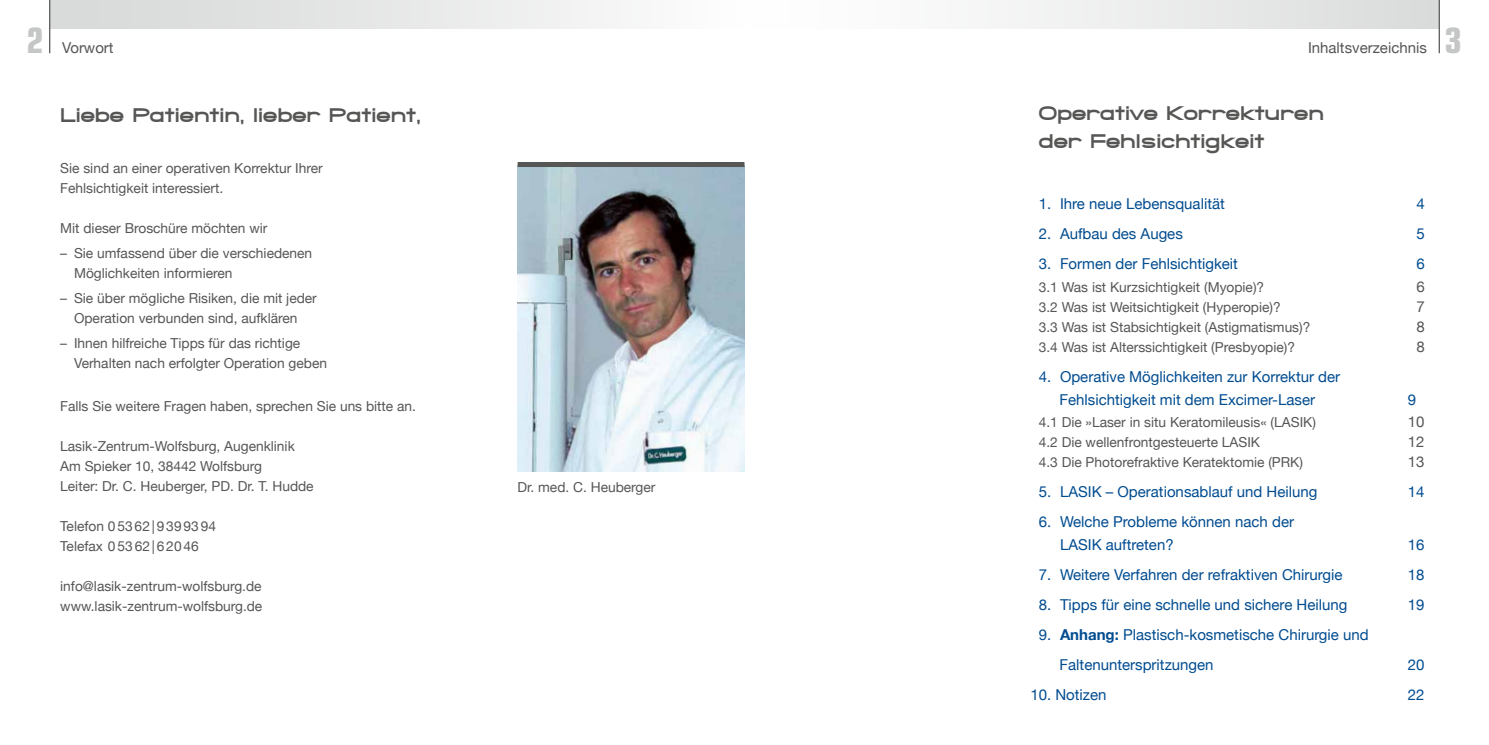
<style>
.page{position:relative;width:1489px;height:745px;background:#fff}
.page>*{position:absolute;margin:0;border:0;box-sizing:border-box;transform-origin:0 0}
.t1{font:700 condensed 35px "Eurostile";color:#c5c6c6}
.t2{font:800 20px/27.5px "SF Grandezza";color:#565655}
.t3{font:15px/22.5px "Helvetica Neue";color:#004c90}
.t4{font:15px "Helvetica Neue";color:#565655}
.t5{font:13.75px/20px "Helvetica Neue";color:#565655}
.s1{font-weight:700}
</style>
<div class="page">
<div style="left:50px;top:0;width:694px;height:28px;background:linear-gradient(to right,#d5d6d6,#fcfcfc)"></div>
<div style="left:744px;top:0;width:695px;height:28px;background:linear-gradient(to right,#fff,#dbdcdc)"></div>
<hr style="left:1438px;top:0;width:1px;height:53px;background:#565655">
<hr style="left:49px;top:0;width:1px;height:53px;background:#565655">
<img style="left:517px;top:167px;width:227px;height:304px">
<div style="left:517px;top:162px;width:227px;height:5px;background:#565655"></div>
<h1 class="t1" style="left:27px;top:19px;width:19px">2</h1>
<p class="t4" style="left:62px;top:37px;width:53px">Vorwort</p>
<p class="t4" style="left:1307px;top:37px;width:120px">Inhaltsverzeichnis</p>
<h1 class="t1" style="left:1444px;top:19px;width:19px">3</h1>
<h2 class="t2" style="left:60px;top:102px;width:362px">Liebe Patientin, lieber Patient,</h2>
<p class="t5" style="left:60px;top:158px;width:264px">Sie sind an einer operativen Korrektur Ihrer<br>Fehlsichtigkeit interessiert.</p>
<p class="t5" style="left:60px;top:218px;width:209px">Mit dieser Broschüre möchten wir</p>
<p class="t5" style="left:74px;top:243px;width:240px;text-indent:-14px">– Sie umfassend über die verschiedenen<br>Möglichkeiten informieren</p>
<p class="t5" style="left:60px;top:288px;width:258px;text-align:center">– Sie über mögliche Risiken, die mit jeder<br>Operation verbunden sind, aufklären</p>
<p class="t5" style="left:74px;top:333px;width:254px;text-indent:-14px">– Ihnen hilfreiche Tipps für das richtige<br>Verhalten nach erfolgter Operation geben</p>
<p class="t5" style="left:60px;top:396px;width:357px">Falls Sie weitere Fragen haben, sprechen Sie uns bitte an.</p>
<p class="t5" style="left:60px;top:436px;width:255px">Lasik-Zentrum-Wolfsburg, Augenklinik<br>Am Spieker 10, 38442 Wolfsburg<br>Leiter: Dr. C. Heuberger, PD. Dr. T. Hudde</p>
<p class="t5" style="left:60px;top:516px;width:157px">Telefon 0 53 62 | 9 39 93 94<br>Telefax 0 53 62 | 6 20 46</p>
<p class="t5" style="left:60px;top:576px;width:203px">info@lasik-zentrum-wolfsburg.de www.lasik-zentrum-wolfsburg.de</p>
<p class="t5" style="left:517px;top:477px;width:139px">Dr. med. C. Heuberger</p>
<h2 class="t2" style="left:1038px;top:99px;width:286px">Operative Korrekturen der Fehlsichtigkeit</h2>
<p class="t3" style="left:1038px;top:193px;width:188px">1. Ihre neue Lebensqualität</p>
<p class="t3" style="left:1416px;top:193px;width:10px">4</p>
<p class="t3" style="left:1038px;top:223px;width:146px">2. Aufbau des Auges</p>
<p class="t3" style="left:1416px;top:223px;width:10px">5</p>
<p class="t3" style="left:1038px;top:253px;width:201px">3. Formen der Fehlsichtigkeit</p>
<p class="t3" style="left:1416px;top:253px;width:10px">6</p>
<p class="t5" style="left:1038px;top:278px;width:227px">3.1 Was ist Kurzsichtigkeit (Myopie)?</p>
<p class="t4" style="left:1416px;top:276px;width:10px">6</p>
<p class="t5" style="left:1038px;top:298px;width:243px">3.2 Was ist Weitsichtigkeit (Hyperopie)?</p>
<p class="t4" style="left:1416px;top:296px;width:10px">7</p>
<p class="t5" style="left:1038px;top:318px;width:273px">3.3 Was ist Stabsichtigkeit (Astigmatismus)?</p>
<p class="t4" style="left:1416px;top:316px;width:10px">8</p>
<p class="t5" style="left:1038px;top:338px;width:258px">3.4 Was ist Alterssichtigkeit (Presbyopie)?</p>
<p class="t4" style="left:1416px;top:336px;width:10px">8</p>
<p class="t3" style="left:1038px;top:366px;width:303px;text-align:center">4. Operative Möglichkeiten zur Korrektur der<br>Fehlsichtigkeit mit dem Excimer-Laser</p>
<p class="t3" style="left:1407px;top:388px;width:10px">9</p>
<p class="t5" style="left:1038px;top:413px;width:279px">4.1 Die »Laser in situ Keratomileusis« (LASIK)</p>
<p class="t4" style="left:1407px;top:411px;width:18px">10</p>
<p class="t5" style="left:1038px;top:433px;width:223px">4.2 Die wellenfrontgesteuerte LASIK</p>
<p class="t4" style="left:1407px;top:431px;width:18px">12</p>
<p class="t5" style="left:1038px;top:453px;width:266px">4.3 Die Photorefraktive Keratektomie (PRK)</p>
<p class="t4" style="left:1407px;top:451px;width:18px">13</p>
<p class="t3" style="left:1038px;top:481px;width:280px">5. LASIK – Operationsablauf und Heilung</p>
<p class="t3" style="left:1407px;top:481px;width:18px">14</p>
<p class="t3" style="left:1059px;top:511px;width:235px;text-indent:-21px">6. Welche Probleme können nach der<br>LASIK auftreten?</p>
<p class="t3" style="left:1407px;top:533px;width:18px">16</p>
<p class="t3" style="left:1038px;top:563px;width:305px">7. Weitere Verfahren der refraktiven Chirurgie</p>
<p class="t3" style="left:1407px;top:563px;width:18px">18</p>
<p class="t3" style="left:1038px;top:593px;width:310px">8. Tipps für eine schnelle und sichere Heilung</p>
<p class="t3" style="left:1407px;top:593px;width:18px">19</p>
<p class="t3" style="left:1059px;top:620px;width:310px;line-height:30px;text-indent:-21px">9. <span class="s1">Anhang:</span> Plastisch-kosmetische Chirurgie und<br>Faltenunterspritzungen</p>
<p class="t3" style="left:1407px;top:650px;width:18px;line-height:30px">20<br>22</p>
<p class="t3" style="left:1030px;top:683px;width:78px">10. Notizen</p>
</div>
